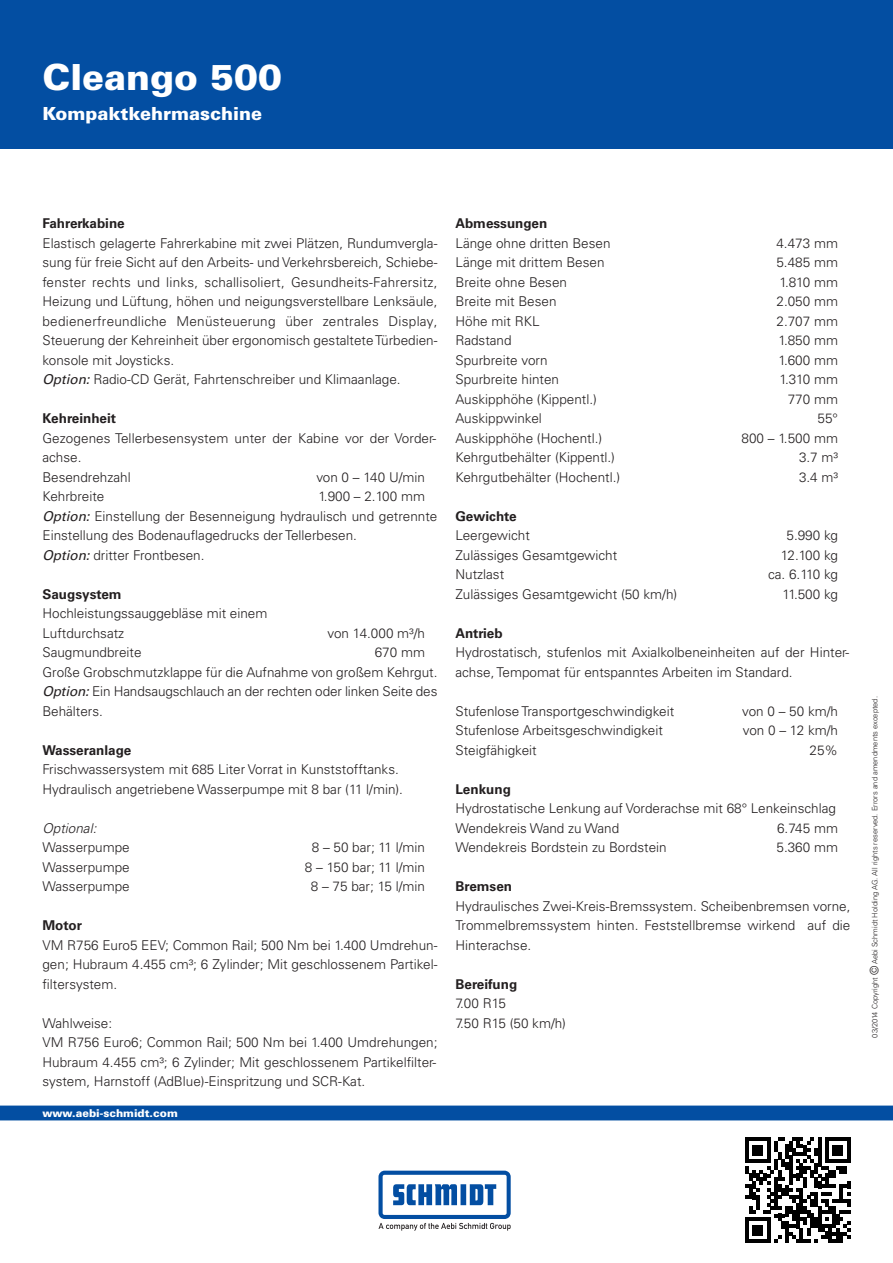
<style>
.page{position:relative;width:893px;height:1263px;background:#fff}
.page>*{position:absolute;margin:0;border:0;box-sizing:border-box;transform-origin:0 0}
.t1{font:900 36px "Univers Com 75";color:#fff}
.t2{font:900 18px "Univers Com 75";color:#fff}
.t3{font:300 13.5px/19.5px "Univers Com 45";color:#231f20}
.t4{font:700 13.5px "Univers Com 65";color:#231f20}
.t5{font:italic 300 13.5px "Univers Com 45";color:#231f20}
.t6{font:900 10.8px "Univers Com 75";color:#fff}
.t7{font:300 7.5px "Univers Com 45";color:#231f20}
.s1{font-family:"Univers Com 55";font-weight:400;font-style:italic}
.s2{font-size:11.7px}
</style>
<div class="page">
<div style="left:0;top:0;width:893px;height:149px;background:#034ea2"></div>
<div style="left:0;top:1106px;width:893px;height:14px;background:#034ea2"></div>
<svg style="left:378px;top:1171px;width:133px;height:60px"></svg>
<svg style="left:745px;top:1137px;width:105px;height:106px"></svg>
<h1 class="t1" style="left:42px;top:64px;width:241px">Cleango 500</h1>
<h2 class="t2" style="left:42px;top:107px;width:221px">Kompaktkehrmaschine</h2>
<p class="t4" style="left:42px;top:216px;width:84px">Fahrerkabine</p>
<p class="t3" style="left:42px;top:234px;width:396px">Elastisch gelagerte Fahrerkabine mit zwei Plätzen, Rundumvergla&shy;sung für freie Sicht auf den Arbeits- und Verkehrsbereich, Schiebe&shy;fenster rechts und links, schallisoliert, Gesundheits-Fahrersitz, Heizung und Lüftung, höhen und neigungsverstellbare Lenksäule, bedienerfreundliche Menüsteuerung über zentrales Display, Steuer ung der Kehreinheit über ergonomisch gestaltete Türbedien&shy;konsole mit Joysticks.<br><span class="s1">Option:</span> Radio-CD Gerät, Fahrtenschreiber und Klimaanlage.</p>
<p class="t4" style="left:42px;top:411px;width:75px">Kehreinheit</p>
<p class="t3" style="left:42px;top:429px;width:395px">Gezogenes Tellerbesensystem unter der Kabine vor der Vorder&shy;achse.<br>Besendrehzahl</p>
<p class="t3" style="left:316px;top:468px;width:110px">von 0 – 140 U/min</p>
<p class="t3" style="left:42px;top:488px;width:63px">Kehrbreite</p>
<p class="t3" style="left:42px;top:488px;width:396px;text-indent:276px">1.900 – 2.100 mm <span class="s1">Option:</span> Einstellung der Besenneigung hydraulisch und getrennte Einstellung des Bodenauflagedrucks der Tellerbesen.<br><span class="s1">Option:</span> dritter Frontbesen.</p>
<p class="t4" style="left:42px;top:586px;width:81px">Saugsystem</p>
<p class="t3" style="left:42px;top:605px;width:226px">Hochleistungssauggebläse mit einem<br>Luftdurchsatz</p>
<p class="t3" style="left:328px;top:624px;width:99px">von 14.000 m³/h</p>
<p class="t3" style="left:42px;top:644px;width:101px">Saugmundbreite</p>
<p class="t3" style="left:42px;top:644px;width:396px;text-indent:332px">670 mm Große Grobschmutzklappe für die Aufnahme von großem Kehrgut.<br><span class="s1">Option:</span> Ein Handsaugschlauch an der rechten oder linken Seite des Behälters.</p>
<p class="t4" style="left:42px;top:742px;width:90px">Wasseranlage</p>
<p class="t3" style="left:42px;top:761px;width:362px">Frischwassersystem mit 685 Liter Vorrat in Kunststofftanks.<br>Hydraulisch angetriebene Wasserpumpe mit 8 bar (11 l/min).</p>
<p class="t5" style="left:42px;top:820px;width:56px">Optional:</p>
<p class="t3" style="left:42px;top:839px;width:89px">Wasserpumpe</p>
<p class="t3" style="left:312px;top:839px;width:115px">8 – 50 bar; 11 l/min</p>
<p class="t3" style="left:42px;top:858px;width:89px">Wasserpumpe</p>
<p class="t3" style="left:305px;top:858px;width:122px">8 – 150 bar; 11 l/min</p>
<p class="t3" style="left:42px;top:878px;width:89px">Wasserpumpe</p>
<p class="t3" style="left:311px;top:878px;width:116px">8 – 75 bar; 15 l/min</p>
<p class="t4" style="left:42px;top:918px;width:41px">Motor</p>
<p class="t3" style="left:42px;top:936px;width:396px;text-align:justify">VM R756 Euro5 EEV; Common Rail; 500 Nm bei 1.400 Umdrehun&shy;gen; Hubraum 4.455 cm³; 6 Zylinder; Mit geschlossenem Partikel&shy;filtersystem.</p>
<p class="t3" style="left:42px;top:1014px;width:396px">Wahlweise:<br>VM R756 Euro6; Common Rail; 500 Nm bei 1.400 Umdrehungen; Hubraum 4.455 cm³; 6 Zylinder; Mit geschlossenem Partikelfilter&shy;system, Harnstoff (AdBlue)-Einspritzung und SCR-Kat.</p>
<p class="t6" style="left:42px;top:1109px;width:137px">www.aebi-schmidt.com</p>
<p class="t4" style="left:455px;top:216px;width:93px">Abmessungen</p>
<p class="t3" style="left:455px;top:234px;width:157px">Länge ohne dritten Besen</p>
<p class="t3" style="left:776px;top:234px;width:63px">4.473 mm</p>
<p class="t3" style="left:455px;top:254px;width:151px">Länge mit drittem Besen</p>
<p class="t3" style="left:776px;top:254px;width:63px">5.485 mm</p>
<p class="t3" style="left:455px;top:273px;width:113px">Breite ohne Besen</p>
<p class="t3" style="left:779px;top:273px;width:60px">1.810 mm</p>
<p class="t3" style="left:455px;top:293px;width:103px">Breite mit Besen</p>
<p class="t3" style="left:776px;top:293px;width:63px">2.050 mm</p>
<p class="t3" style="left:455px;top:312px;width:86px">Höhe mit RKL</p>
<p class="t3" style="left:776px;top:312px;width:63px">2.707 mm</p>
<p class="t3" style="left:455px;top:332px;width:58px">Radstand</p>
<p class="t3" style="left:778px;top:332px;width:61px">1.850 mm</p>
<p class="t3" style="left:455px;top:351px;width:94px">Spurbreite vorn</p>
<p class="t3" style="left:778px;top:351px;width:61px">1.600 mm</p>
<p class="t3" style="left:455px;top:371px;width:105px">Spurbreite hinten</p>
<p class="t3" style="left:779px;top:371px;width:60px">1.310 mm</p>
<p class="t3" style="left:455px;top:390px;width:143px">Auskipphöhe (Kippentl.)</p>
<p class="t3" style="left:788px;top:390px;width:52px">770 mm</p>
<p class="t3" style="left:455px;top:410px;width:88px">Auskippwinkel</p>
<p class="t3" style="left:817px;top:410px;width:22px">55°</p>
<p class="t3" style="left:455px;top:429px;width:148px">Auskipphöhe (Hochentl.)</p>
<p class="t3" style="left:741px;top:429px;width:98px">800 – 1.500 mm</p>
<p class="t3" style="left:455px;top:449px;width:161px">Kehrgutbehälter (Kippentl.)</p>
<p class="t3" style="left:799px;top:449px;width:41px">3.7 m³</p>
<p class="t3" style="left:455px;top:468px;width:166px">Kehrgutbehälter (Hochentl.)</p>
<p class="t3" style="left:799px;top:468px;width:41px">3.4 m³</p>
<p class="t4" style="left:455px;top:508px;width:63px">Gewichte</p>
<p class="t3" style="left:455px;top:527px;width:76px">Leergewicht</p>
<p class="t3" style="left:786px;top:527px;width:53px">5.990 kg</p>
<p class="t3" style="left:455px;top:546px;width:163px">Zulässiges Gesamtgewicht</p>
<p class="t3" style="left:781px;top:546px;width:59px">12.100 kg</p>
<p class="t3" style="left:455px;top:566px;width:50px">Nutzlast</p>
<p class="t3" style="left:768px;top:566px;width:71px">ca. 6.110 kg</p>
<p class="t3" style="left:455px;top:585px;width:223px">Zulässiges Gesamtgewicht (50 km/h)</p>
<p class="t3" style="left:782px;top:585px;width:57px">11.500 kg</p>
<p class="t4" style="left:455px;top:625px;width:49px">Antrieb</p>
<p class="t3" style="left:455px;top:644px;width:395px">Hydrostatisch, stufenlos mit Axialkolbeneinheiten auf der Hinter&shy;achse, Tempomat für entspanntes Arbeiten im Standard.</p>
<p class="t3" style="left:455px;top:702px;width:220px">Stufenlose Transportgeschwindigkeit</p>
<p class="t3" style="left:742px;top:702px;width:97px">von 0 – 50 km/h</p>
<p class="t3" style="left:455px;top:722px;width:209px">Stufenlose Arbeitsgeschwindigkeit</p>
<p class="t3" style="left:743px;top:722px;width:97px">von 0 – 12 km/h</p>
<p class="t3" style="left:455px;top:741px;width:83px">Steigfähigkeit</p>
<p class="t3" style="left:809px;top:741px;width:30px">25%</p>
<p class="t4" style="left:455px;top:781px;width:57px">Lenkung</p>
<p class="t3" style="left:455px;top:800px;width:382px">Hydrostatische Lenkung auf Vorderachse mit 68° Lenkeinschlag<br>Wendekreis Wand zu Wand</p>
<p class="t3" style="left:777px;top:819px;width:62px">6.745 mm</p>
<p class="t3" style="left:455px;top:839px;width:213px">Wendekreis Bordstein zu Bordstein</p>
<p class="t3" style="left:776px;top:839px;width:63px">5.360 mm</p>
<p class="t4" style="left:455px;top:879px;width:58px">Bremsen</p>
<p class="t3" style="left:455px;top:897px;width:396px;text-align:justify">Hydraulisches Zwei-Kreis-Bremssystem. Scheibenbremsen vorne, Trommelbremssystem hinten. Feststellbremse wirkend auf die Hinterachse.</p>
<p class="t4" style="left:455px;top:976px;width:63px">Bereifung</p>
<p class="t3" style="left:455px;top:995px;width:112px">7.00 R15<br>7.50 R15 (50 km/h)</p>
<p class="t7" style="left:872px;top:1038px;width:343px;rotate:-90deg">03/2014 Copyright <span class="s2">©</span> Aebi Schmidt Holding AG. All rights reserved. Errors and amendments excepted.</p>
</div>
